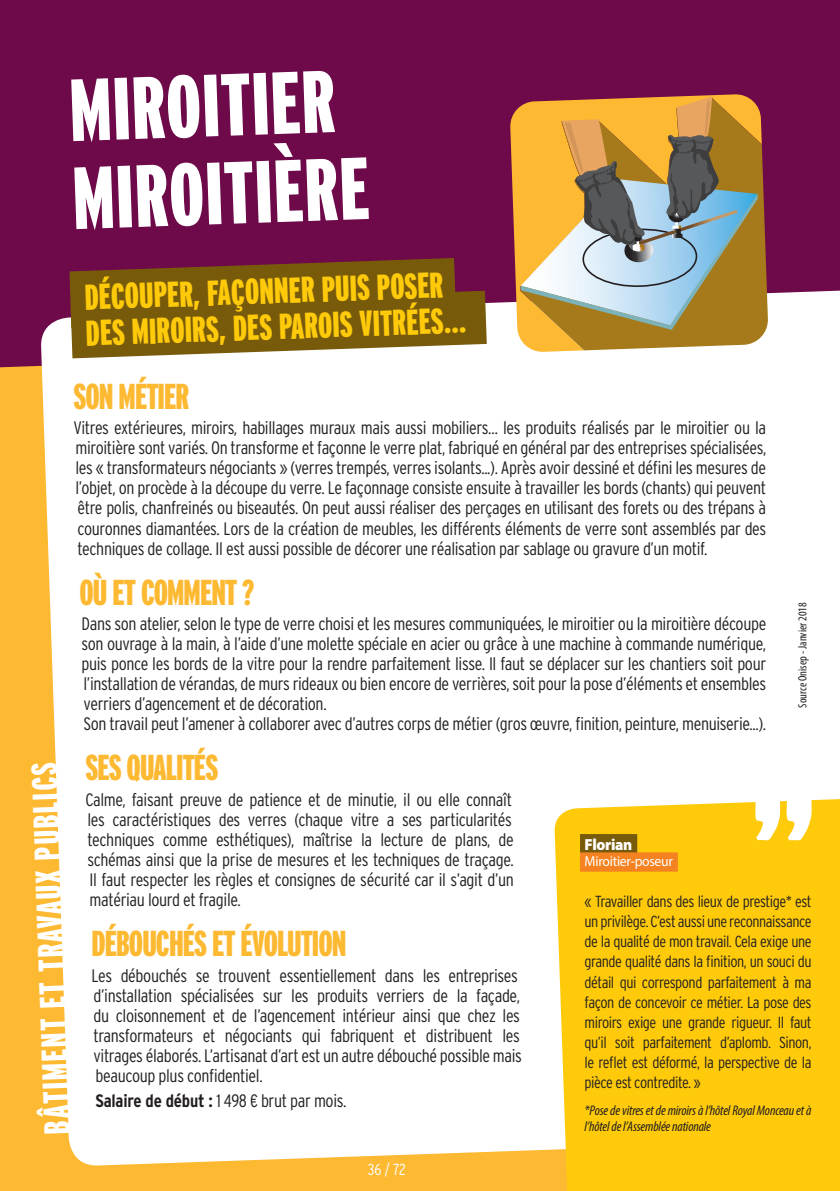
<style>
.page{position:relative;width:840px;height:1191px;background:#fff}
.page>*{position:absolute;margin:0;border:0;box-sizing:border-box;transform-origin:0 0}
.t1{font:900 extra-condensed 88px/88px "Interstate";color:#fff}
.t2{font:900 extra-condensed 36px/36px "Interstate";color:#feca0a}
.t3{font:900 extra-condensed 36px "Interstate";letter-spacing:-.025em;color:#fdb931}
.t4{font:900 extra-condensed 36px "Interstate";color:#fff}
.t5{font:300 condensed 18px/20px "Interstate";letter-spacing:-.02em;color:#231f20;text-align:justify}
.t6{font:300 condensed 16px/20px "Interstate";letter-spacing:-.03em;color:#231f20;text-align:justify}
.t7{font:900 16px "Myriad Pro";letter-spacing:-.02em;color:#fff;scale:.95 1}
.t8{font:300 condensed 16px "Interstate";color:#fff}
.t9{font:14.4px "Myriad Pro";letter-spacing:-.02em;color:#fff;scale:.95 1}
.t10{font:italic condensed 14px/16px "Myriad Pro";letter-spacing:-.01em;color:#231f20}
.t11{font:condensed 12px "Myriad Pro";color:#231f20}
.s1{font-weight:700}
</style>
<div class="page">
<div style="left:0;top:0;width:839px;height:1191px;background:#fdb931"></div>
<div style="left:0;top:0;width:839px;height:367px;background:#6e094a"></div>
<div style="left:40px;top:288px;width:799px;height:878px;background:#fff"></div>
<svg style="left:69px;top:258px;width:417px;height:100px;background:#805e21"></svg>
<svg style="left:553px;top:798px;width:286px;height:393px;background:#fecc19"></svg>
<svg style="left:755px;top:796px;width:56px;height:44px;background:#fef0bc"></svg>
<div style="left:579px;top:834px;width:58px;height:19px;background:#785a0b"></div>
<div style="left:579px;top:852px;width:98px;height:19px;background:#f58220"></div>
<svg style="left:509px;top:94px;width:252px;height:258px"></svg>
<svg style="left:520px;top:97px;width:248px;height:253px;background:#b4823a"></svg>
<svg style="left:520px;top:96px;width:237px;height:234px"></svg>
<h1 class="t1" style="left:68px;top:66px;width:298px;rotate:-2deg">MIROITIER<br>MIROITIÈRE</h1>
<h2 class="t2" style="left:84px;top:279px;width:382px;rotate:-2deg">DÉCOUPER, FAÇONNER PUIS POSER<br>DES MIROIRS, DES PAROIS VITRÉES…</h2>
<h2 class="t3" style="left:73px;top:374px;width:117px">SON MÉTIER</h2>
<p class="t5" style="left:73px;top:418px;width:694px">Vitres extérieures, miroirs, habillages muraux mais aussi mobiliers… les produits réalisés par le miroitier ou la miroitière sont variés. On transforme et façonne le verre plat, fabriqué en général par des entreprises spécialisées, les « transformateurs négociants » (verres trempés, verres isolants...). Après avoir dessiné et défini les mesures de l’objet, on procède à la découpe du verre. Le façonnage consiste ensuite à travailler les bords (chants) qui peuvent être polis, chanfreinés ou biseautés. On peut aussi réaliser des perçages en utilisant des forets ou des trépans à couronnes diamantées. Lors de la création de meubles, les différents éléments de verre sont assemblés par des techniques de collage. Il est aussi possible de décorer une réalisation par sablage ou gravure d’un motif.</p>
<h2 class="t3" style="left:79px;top:570px;width:176px">OÙ ET COMMENT ?</h2>
<p class="t5" style="left:81px;top:614px;width:686px;text-align:left">Dans son atelier, selon le type de verre choisi et les mesures communiquées, le miroitier ou la miroitière découpe son ouvrage à la main, à l’aide d’une molette spéciale en acier ou grâce à une machine à commande numérique, puis ponce les bords de la vitre pour la rendre parfaitement lisse. Il faut se déplacer sur les chantiers soit pour l’installation de vérandas, de murs rideaux ou bien encore de verrières, soit pour la pose d’éléments et ensembles verriers d’agencement et de décoration.<br>Son travail peut l’amener à collaborer avec d’autres corps de métier (gros œuvre, finition, peinture, menuiserie...).</p>
<h2 class="t3" style="left:85px;top:745px;width:134px">SES QUALITÉS</h2>
<p class="t5" style="left:85px;top:789px;width:430px">Calme, faisant preuve de patience et de minutie, il ou elle connaît les caractéristiques des verres (chaque vitre a ses particularités techniques comme esthétiques), maîtrise la lecture de plans, de schémas ainsi que la prise de mesures et les techniques de traçage.<br>Il faut respecter les règles et consignes de sécurité car il s’agit d’un matériau lourd et fragile.</p>
<h2 class="t3" style="left:91px;top:921px;width:256px">DÉBOUCHÉS ET ÉVOLUTION</h2>
<p class="t5" style="left:91px;top:965px;width:432px;text-align:left">Les débouchés se trouvent essentiellement dans les entreprises d’installation spécialisées sur les produits verriers de la façade, du cloisonnement et de l’agencement intérieur ainsi que chez les transformateurs et négociants qui fabriquent et distribuent les vitrages élaborés. L’artisanat d’art est un autre débouché possible mais beaucoup plus confidentiel.</p>
<p class="t5" style="left:95px;top:1090px;width:252px"><span class="s1">Salaire de début :</span> 1 498 € brut par mois.</p>
<p class="t11" style="left:794px;top:707px;width:106px;rotate:-90deg">Source Onisep - Janvier 2018</p>
<h2 class="t4" style="left:35px;top:1135px;width:373px;rotate:-92deg">BÂTIMENT ET TRAVAUX PUBLICS</h2>
<p class="t7" style="left:584px;top:835px;width:52px">Florian</p>
<p class="t9" style="left:584px;top:852px;width:95px">Miroitier-poseur</p>
<p class="t6" style="left:584px;top:891px;width:228px">« Travailler dans des lieux de prestige* est un privilège. C’est aussi une reconnaissance de la qualité de mon travail. Cela exige une grande qualité dans la finition, un souci du détail qui correspond parfaitement à ma façon de concevoir ce métier. La pose des miroirs exige une grande rigueur. Il faut qu’il soit parfaitement d’aplomb. Sinon, le reflet est déformé, la perspective de la pièce est contredite. »</p>
<p class="t10" style="left:584px;top:1102px;width:228px">*Pose de vitres et de miroirs à l’hôtel Royal Monceau et à l’hôtel de l’Assemblée nationale</p>
<p class="t8" style="left:367px;top:1160px;width:40px">36 / 72</p>
</div>
